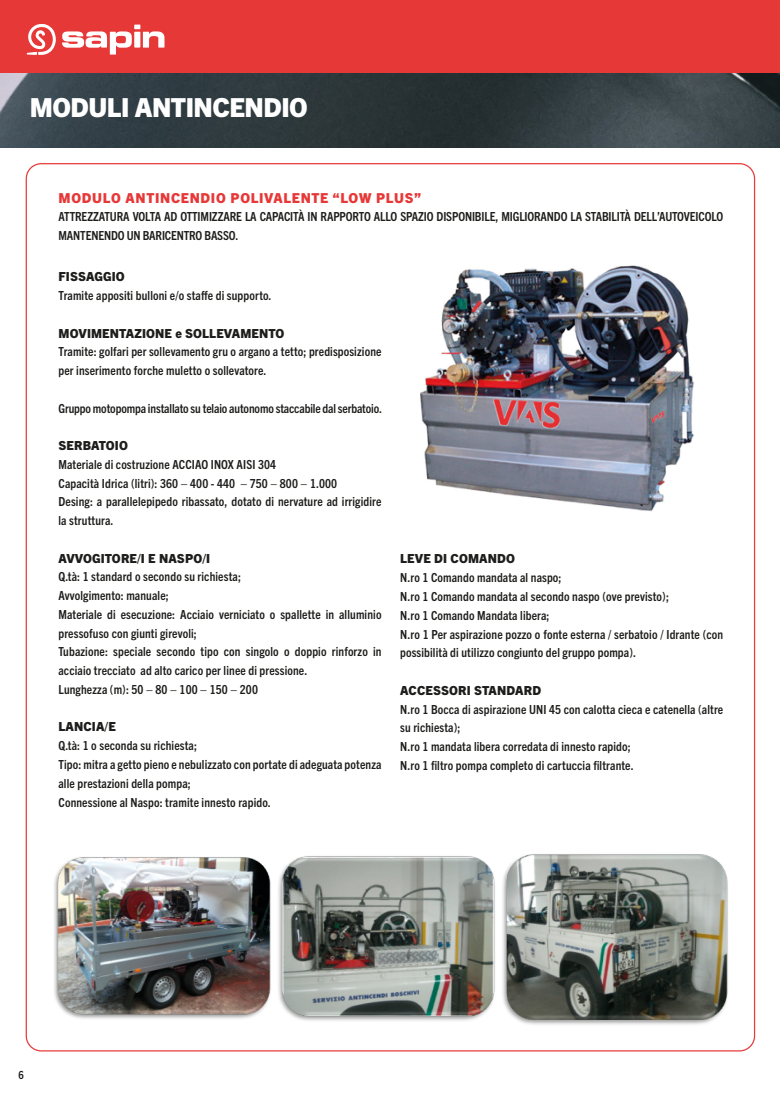
<style>
.page{position:relative;width:780px;height:1099px;background:#fff}
.page>*{position:absolute;margin:0;border:0;box-sizing:border-box;transform-origin:0 0}
.t1{font:800 26.25px "Trade Gothic Next LT Pro";letter-spacing:-.02em;color:#fff}
.t2{font:800 13.75px "Trade Gothic Next LT Pro";letter-spacing:.05em;color:#e73838}
.t3{font:700 condensed 12.5px/18.8px "Trade Gothic Next LT Pro";letter-spacing:.01em;color:#1d1d1b}
.t4{font:700 condensed 12.5px/18.8px "Trade Gothic Next LT Pro";letter-spacing:-.01em;color:#1d1d1b}
.t5{font:800 12.5px "Trade Gothic Next LT Pro";letter-spacing:.01em;color:#1d1d1b}
.t6{font:700 condensed 11.25px "Trade Gothic Next LT Pro";color:#1d1d1b}
</style>
<div class="page">
<div style="left:0;top:0;width:780px;height:74px;background:#e73838"></div>
<svg style="left:27px;top:24px;width:29px;height:31px"></svg>
<svg style="left:62px;top:25px;width:102px;height:30px"></svg>
<img style="left:0;top:74px;width:780px;height:74px">
<img style="left:420px;top:265px;width:274px;height:246px">
<img style="left:54px;top:857px;width:217px;height:162px">
<img style="left:278px;top:856px;width:217px;height:165px">
<img style="left:502px;top:854px;width:226px;height:171px">
<p class="t1" style="left:30px;top:89px;width:280px">MODULI ANTINCENDIO</p>
<p class="t2" style="left:58px;top:188px;width:364px">MODULO ANTINCENDIO POLIVALENTE “LOW PLUS”</p>
<p class="t4" style="left:58px;top:206px;width:666px">ATTREZZATURA VOLTA AD OTTIMIZZARE LA CAPACITÀ IN RAPPORTO ALLO SPAZIO DISPONIBILE, MIGLIORANDO LA STABILITÀ DELL’AUTOVEICOLO<br>MANTENENDO UN BARICENTRO BASSO.</p>
<p class="t5" style="left:58px;top:268px;width:68px">FISSAGGIO</p>
<p class="t3" style="left:58px;top:285px;width:214px">Tramite appositi bulloni e/o staffe di supporto.</p>
<p class="t5" style="left:58px;top:324px;width:227px">MOVIMENTAZIONE e SOLLEVAMENTO</p>
<p class="t3" style="left:58px;top:341px;width:324px">Tramite: golfari per sollevamento gru o argano a tetto; predisposizione per inserimento forche muletto o sollevatore.</p>
<p class="t4" style="left:58px;top:398px;width:325px">Gruppo motopompa installato su telaio autonomo staccabile dal serbatoio.</p>
<p class="t5" style="left:58px;top:437px;width:71px">SERBATOIO</p>
<p class="t3" style="left:58px;top:454px;width:219px">Materiale di costruzione ACCIAO INOX AISI 304</p>
<p class="t3" style="left:58px;top:473px;width:280px">Capacità Idrica (litri): 360 – 400 - 440 – 750 – 800 – 1.000</p>
<p class="t3" style="left:58px;top:491px;width:324px">Desing: a parallelepipedo ribassato, dotato di nervature ad irrigidire la struttura.</p>
<p class="t5" style="left:58px;top:549px;width:153px">AVVOGITORE/I E NASPO/I</p>
<p class="t3" style="left:58px;top:566px;width:184px">Q.tà: 1 standard o secondo su richiesta;</p>
<p class="t3" style="left:58px;top:585px;width:112px">Avvolgimento: manuale;</p>
<p class="t3" style="left:58px;top:604px;width:324px">Materiale di esecuzione: Acciaio verniciato o spallette in alluminio pressofuso con giunti girevoli;</p>
<p class="t3" style="left:58px;top:641px;width:324px">Tubazione: speciale secondo tipo con singolo o doppio rinforzo in acciaio trecciato ad alto carico per linee di pressione.</p>
<p class="t3" style="left:58px;top:679px;width:201px">Lunghezza (m): 50 – 80 – 100 – 150 – 200</p>
<p class="t5" style="left:58px;top:718px;width:59px">LANCIA/E</p>
<p class="t3" style="left:58px;top:735px;width:140px">Q.tà: 1 o seconda su richiesta;</p>
<p class="t3" style="left:58px;top:754px;width:324px">Tipo: mitra a getto pieno e nebulizzato con portate di adeguata potenza alle prestazioni della pompa;</p>
<p class="t3" style="left:58px;top:791px;width:214px">Connessione al Naspo: tramite innesto rapido.</p>
<p class="t5" style="left:400px;top:550px;width:116px">LEVE DI COMANDO</p>
<p class="t3" style="left:400px;top:567px;width:163px">N.ro 1 Comando mandata al naspo;</p>
<p class="t3" style="left:400px;top:586px;width:270px">N.ro 1 Comando mandata al secondo naspo (ove previsto);</p>
<p class="t3" style="left:400px;top:605px;width:151px">N.ro 1 Comando Mandata libera;</p>
<p class="t3" style="left:400px;top:624px;width:324px">N.ro 1 Per aspirazione pozzo o fonte esterna / serbatoio / Idrante (con possibilità di utilizzo congiunto del gruppo pompa).</p>
<p class="t5" style="left:400px;top:681px;width:142px">ACCESSORI STANDARD</p>
<p class="t3" style="left:400px;top:699px;width:324px">N.ro 1 Bocca di aspirazione UNI 45 con calotta cieca e catenella (altre su richiesta);</p>
<p class="t3" style="left:400px;top:736px;width:232px">N.ro 1 mandata libera corredata di innesto rapido;</p>
<p class="t3" style="left:400px;top:755px;width:235px">N.ro 1 filtro pompa completo di cartuccia filtrante.</p>
<p class="t6" style="left:19px;top:1067px;width:7px">6</p>
</div>
